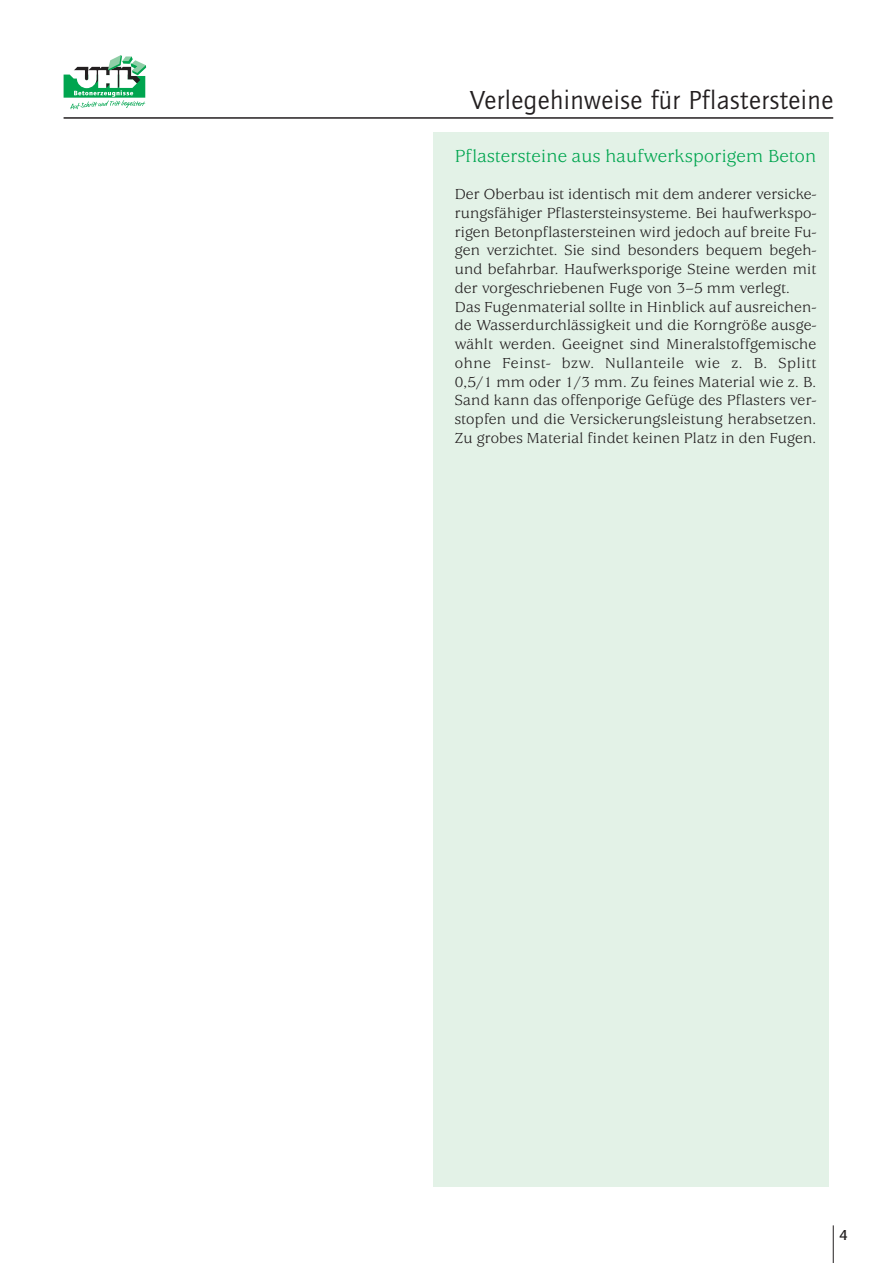
<style>
.page{position:relative;width:893px;height:1263px;background:#fff}
.page>*{position:absolute;margin:0;border:0;box-sizing:border-box;transform-origin:0 0}
.t1{font:27px "Quay Itc T";letter-spacing:.015em;color:#231f20}
.t2{font:18px "Usherwood Itc T";letter-spacing:.015em;color:#00a54f}
.t3{font:15px/18.8px "Usherwood Itc T";letter-spacing:.01em;color:#231f20}
.t4{font:700 15px "Quay Itc T";color:#231f20}
</style>
<div class="page">
<hr style="left:833px;top:1225px;width:1px;height:38px;background:#231f20">
<svg style="left:64px;top:55px;width:82px;height:54px"></svg>
<div style="left:433px;top:132px;width:396px;height:1055px;background:#e3f2e7"></div>
<hr style="left:64px;top:117px;width:769px;height:2px;background:#231f20">
<h1 class="t1" style="left:471px;top:89px;width:364px">Verlegehinweise für Pflastersteine</h1>
<p class="t2" style="left:455px;top:148px;width:363px">Pflastersteine aus haufwerksporigem Beton</p>
<p class="t3" style="left:455px;top:186px;width:363px">Der Oberbau ist identisch mit dem anderer versicke&shy;rungsfähiger Pflastersteinsysteme. Bei haufwerkspo&shy;rigen Betonpflastersteinen wird jedoch auf breite Fu&shy;gen verzichtet. Sie sind besonders bequem begeh&shy;und befahrbar. Haufwerksporige Steine werden mit der vorgeschriebenen Fuge von 3–5 mm verlegt.<br>Das Fugenmaterial sollte in Hinblick auf ausreichen&shy;de Wasserdurchlässigkeit und die Korngröße ausge&shy;wählt werden. Geeignet sind Mineralstoffgemische ohne Feinst- bzw. Nullanteile wie z. B. Splitt 0,5/1 mm oder 1/3 mm. Zu feines Material wie z. B.<br>Sand kann das offenporige Gefüge des Pflasters ver&shy;stopfen und die Versickerungsleistung herabsetzen.<br>Zu grobes Material findet keinen Platz in den Fugen.</p>
<p class="t4" style="left:840px;top:1228px;width:10px">4</p>
</div>
